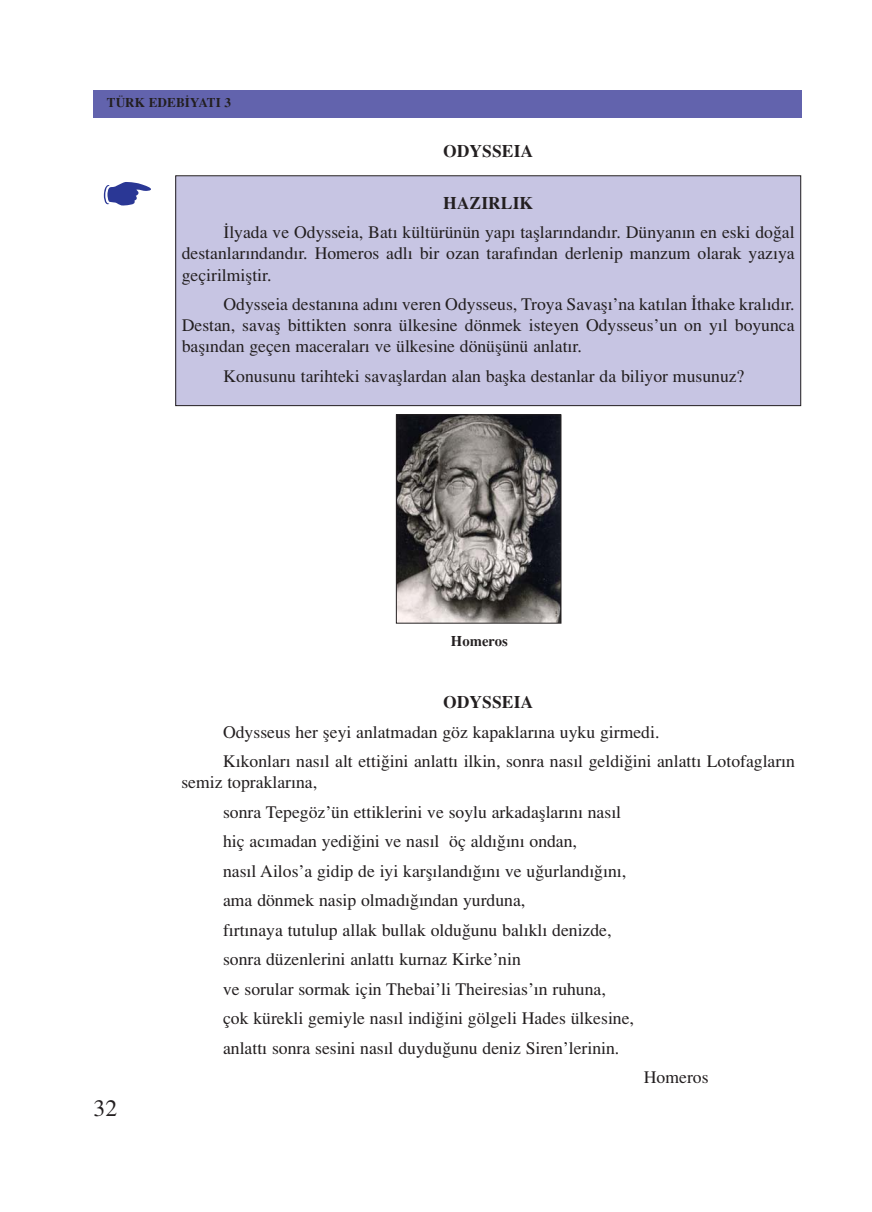
<style>
.page{position:relative;width:872px;height:1212px;background:#fff}
.page>*{position:absolute;margin:0;border:0;box-sizing:border-box;transform-origin:0 0}
.t1{font:23.55px "Times Turk";color:#231f20}
.t2{font:17.7px/29.5px "Times Turk";color:#231f20;text-align:justify}
.t3{font:17.7px "Times Turk B";color:#231f20}
.t4{font:14.7px "Times Turk B";color:#231f20}
.t5{font:13.2px "Times Turk B";color:#231f20}
</style>
<div class="page">
<div style="left:93px;top:90px;width:708px;height:28px;background:#6263ad"></div>
<div style="left:176px;top:176px;width:624px;height:230px;background:#c7c5e3"></div>
<div style="left:175px;top:176px;width:625px;height:230px;border:1px solid #231f20"></div>
<img style="left:398px;top:417px;width:161px;height:204px">
<div style="left:396px;top:415px;width:165px;height:208px;border:1px solid #231f20"></div>
<p class="t5" style="left:107px;top:99px;width:126px">TÜRK EDEB‹YATI 3</p>
<p class="t3" style="left:443px;top:146px;width:92px">ODYSSEIA</p>
<p class="t3" style="left:443px;top:197px;width:92px">HAZIRLIK</p>
<p class="t2" style="left:182px;top:223px;width:614px;line-height:21.1px;text-indent:42px">‹lyada ve Odysseia, Bat› kültürünün yap› tafllar›ndand›r. Dünyan›n en eski do¤al destanlar›ndand›r. Homeros adl› bir ozan taraf›ndan derlenip manzum olarak yaz›ya geçirilmifltir.</p>
<p class="t2" style="left:182px;top:295px;width:614px;line-height:21.1px;text-indent:42px">Odysseia destan›na ad›n› veren Odysseus, Troya Savafl›’na kat›lan ‹thake kral›d›r.<br>Destan, savafl bittikten sonra ülkesine dönmek isteyen Odysseus’un on y›l boyunca bafl›ndan geçen maceralar› ve ülkesine dönüflünü anlat›r.</p>
<p class="t2" style="left:223px;top:363px;width:522px">Konusunu tarihteki savafllardan alan baflka destanlar da biliyor musunuz?</p>
<p class="t4" style="left:451px;top:637px;width:58px">Homeros</p>
<h1 class="t1" style="left:94px;top:1099px;width:25px">32</h1>
<p class="t3" style="left:443px;top:697px;width:92px">ODYSSEIA</p>
<p class="t2" style="left:223px;top:719px;width:573px">Odysseus her fleyi anlatmadan göz kapaklar›na uyku girmedi.<br>K›konlar› nas›l alt etti¤ini anlatt› ilkin, sonra nas›l geldi¤ini anlatt› Lotofaglar›n</p>
<p class="t2" style="left:223px;top:769px;width:412px;text-align:left;text-indent:-42px">semiz topraklar›na,<br>sonra Tepegöz’ün ettiklerini ve soylu arkadafllar›n› nas›l hiç ac›madan yedi¤ini ve nas›l öç ald›¤›n› ondan,<br>nas›l Ailos’a gidip de iyi karfl›land›¤›n› ve u¤urland›¤›n›, ama dönmek nasip olmad›¤›ndan yurduna,<br>f›rt›naya tutulup allak bullak oldu¤unu bal›kl› denizde, sonra düzenlerini anlatt› kurnaz Kirke’nin<br>ve sorular sormak için Thebai’li Theiresias’›n ruhuna, çok kürekli gemiyle nas›l indi¤ini gölgeli Hades ülkesine, anlatt› sonra sesini nas›l duydu¤unu deniz Siren’lerinin.</p>
<p class="t2" style="left:644px;top:1064px;width:66px">Homeros</p>
</div>
